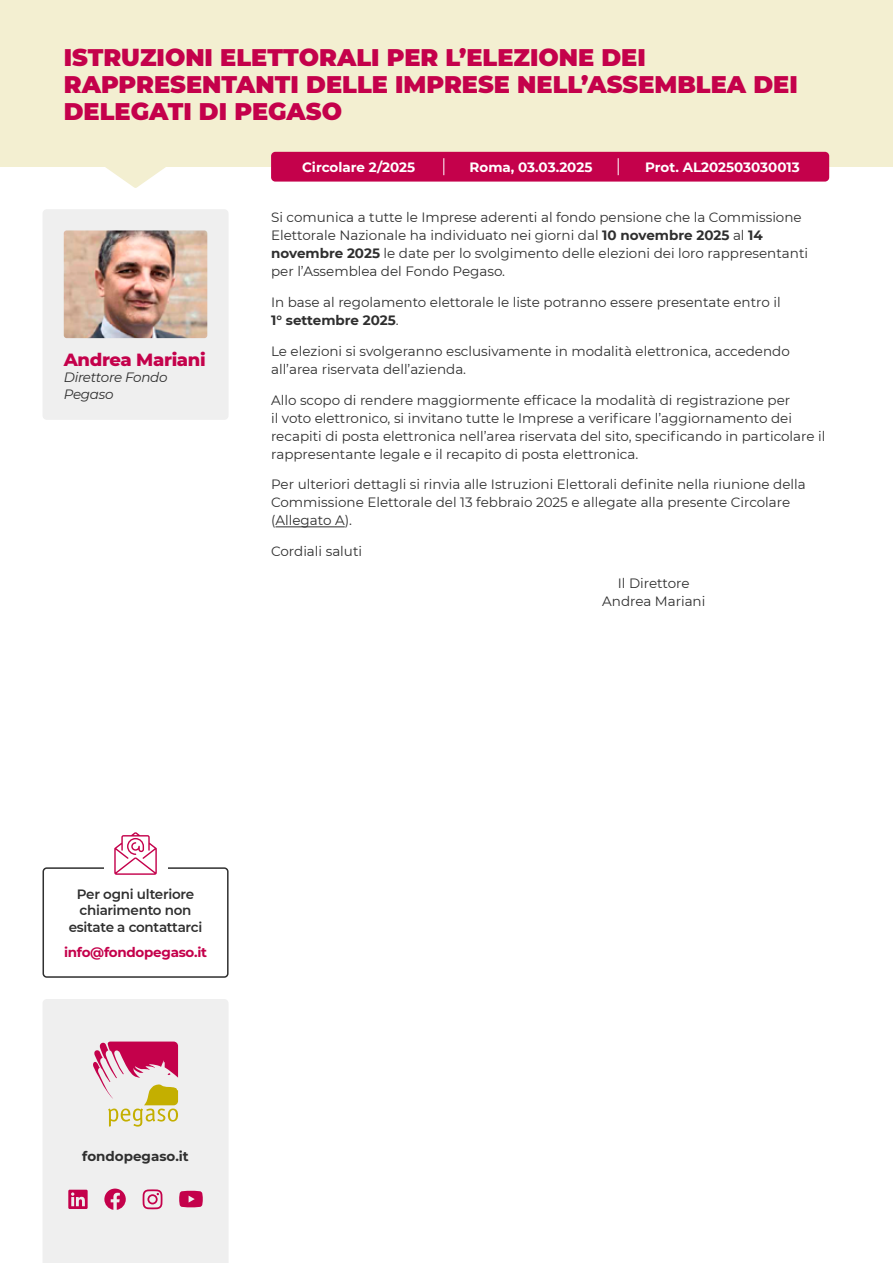
<style>
.page{position:relative;width:893px;height:1263px;background:#fff}
.page>*{position:absolute;margin:0;border:0;box-sizing:border-box;transform-origin:0 0}
.t1{font:900 24px/27px "Montserrat";color:#c4014b}
.t2{font:800 18px "Montserrat";letter-spacing:-.02em;color:#c4014b}
.t3{font:13.5px/18px "Montserrat";color:#2f2f2f}
.t4{font:700 13.5px "Montserrat";color:#fff}
.t5{font:600 13.5px/16.5px "Montserrat";letter-spacing:-.02em;color:#2f2f2f;text-align:center}
.t6{font:italic 13.5px/16.2px "Montserrat";letter-spacing:-.02em;color:#2f2f2f}
.t7{font:700 13.5px "Montserrat";letter-spacing:-.02em;color:#c4014b}
.t8{font:700 13.5px "Montserrat";color:#2f2f2f}
.s1{font-weight:700}
</style>
<div class="page">
<div style="left:0;top:0;width:893px;height:167px;background:#f3efd1"></div>
<svg style="left:105px;top:167px;width:61px;height:21px"></svg>
<hr style="left:276px;top:526px;width:69px;height:1px;background:#2f2f2f">
<div style="left:271px;top:152px;width:558px;height:30px;background:#c4014b;border-radius:4px"></div>
<svg style="left:444px;top:158px;width:1px;height:17px"></svg>
<svg style="left:618px;top:158px;width:1px;height:17px"></svg>
<div style="left:43px;top:209px;width:186px;height:211px;background:#efefef;border-radius:4px"></div>
<img style="left:64px;top:230px;width:143px;height:108px">
<div style="left:43px;top:999px;width:185px;height:264px;background:#efefef"></div>
<svg style="left:92px;top:1041px;width:86px;height:85px"></svg>
<div style="left:43px;top:867px;width:186px;height:111px;border:2px solid #2f2f2f;border-radius:4px"></div>
<div style="left:104px;top:857px;width:63px;height:21px;background:#fff"></div>
<svg style="left:114px;top:832px;width:43px;height:43px"></svg>
<svg style="left:68px;top:1190px;width:20px;height:19px"></svg>
<svg style="left:104px;top:1188px;width:22px;height:22px"></svg>
<svg style="left:179px;top:1191px;width:24px;height:16px"></svg>
<svg style="left:143px;top:1189px;width:19px;height:20px"></svg>
<h1 class="t1" style="left:64px;top:42px;width:735px">ISTRUZIONI ELETTORALI PER L’ELEZIONE DEI<br>RAPPRESENTANTI DELLE IMPRESE NELL’ASSEMBLEA DEI<br>DELEGATI DI PEGASO</h1>
<h2 class="t2" style="left:64px;top:347px;width:143px">Andrea Mariani</h2>
<p class="t6" style="left:64px;top:369px;width:105px">Direttore Fondo<br>Pegaso</p>
<p class="t4" style="left:302px;top:157px;width:115px">Circolare 2/2025</p>
<p class="t4" style="left:470px;top:157px;width:124px">Roma, 03.03.2025</p>
<p class="t4" style="left:645px;top:157px;width:156px">Prot. AL202503030013</p>
<p class="t3" style="left:271px;top:208px;width:538px">Si comunica a tutte le Imprese aderenti al fondo pensione che la Commissione Elettorale Nazionale ha individuato nei giorni dal <span class="s1">10 novembre 2025</span> al <span class="s1">14 novembre 2025</span> le date per lo svolgimento delle elezioni dei loro rappresentanti per l’Assemblea del Fondo Pegaso.</p>
<p class="t3" style="left:271px;top:293px;width:511px">In base al regolamento elettorale le liste potranno essere presentate entro il<br><span class="s1">1° settembre 2025</span>.</p>
<p class="t3" style="left:271px;top:341px;width:520px">Le elezioni si svolgeranno esclusivamente in modalità elettronica, accedendo all’area riservata dell’azienda.</p>
<p class="t3" style="left:271px;top:390px;width:556px">Allo scopo di rendere maggiormente efficace la modalità di registrazione per<br>il voto elettronico, si invitano tutte le Imprese a verificare l’aggiornamento dei recapiti di posta elettronica nell’area riservata del sito, specificando in particolare il rappresentante legale e il recapito di posta elettronica.</p>
<p class="t3" style="left:271px;top:475px;width:536px">Per ulteriori dettagli si rinvia alle Istruzioni Elettorali definite nella riunione della<br>Commissione Elettorale del 13 febbraio 2025 e allegate alla presente Circolare (Allegato A).</p>
<p class="t3" style="left:271px;top:542px;width:93px">Cordiali saluti</p>
<p class="t3" style="left:602px;top:574px;width:105px;text-align:center">Il Direttore<br>Andrea Mariani</p>
<p class="t5" style="left:69px;top:885px;width:135px">Per ogni ulteriore chiarimento non esitate a contattarci</p>
<p class="t7" style="left:64px;top:942px;width:145px">info@fondopegaso.it</p>
<p class="t8" style="left:82px;top:1146px;width:108px">fondopegaso.it</p>
</div>
